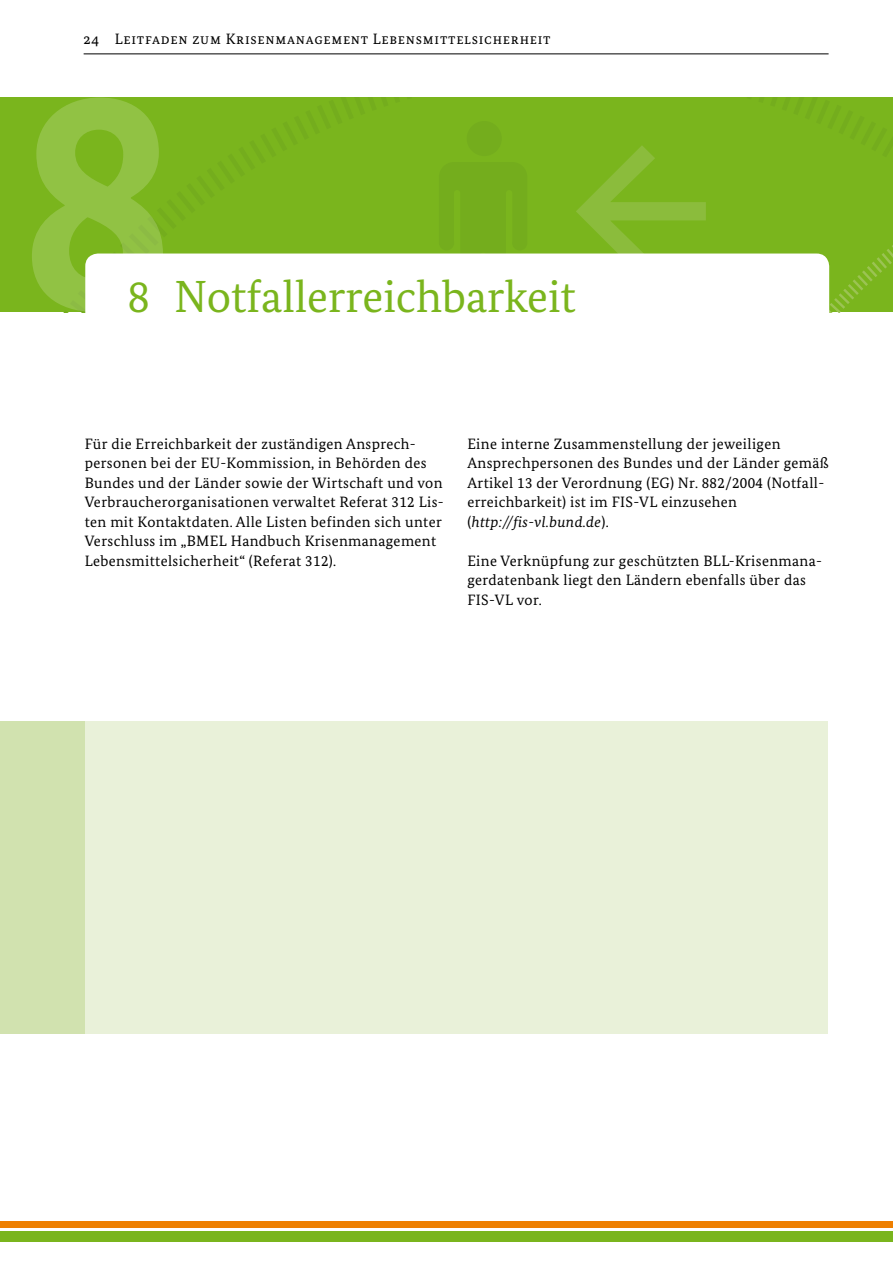
<style>
.page{position:relative;width:893px;height:1263px;background:#fff}
.page>*{position:absolute;margin:0;border:0;box-sizing:border-box;transform-origin:0 0}
.t1{font:45px "Bundes Serif";color:#7ab51d}
.t2{font:15px/19.5px "Bundes Serif";letter-spacing:.025em;color:#000}
.t3{font:15px "Bundes Serif";letter-spacing:.05em;color:#000}
.s1{font-style:italic}
</style>
<div class="page">
<div style="left:16px;top:97px;width:722px;height:215px;background:#7ab51d"></div>
<div style="left:738px;top:97px;width:155px;height:215px;background:#7ab51d"></div>
<svg style="left:576px;top:145px;width:130px;height:108px;background:#7fb726"></svg>
<div style="left:439px;top:121px;width:88px;height:132px;background:#74ad1d"></div>
<svg style="left:32px;top:97px;width:131px;height:215px;background:#88bd35"></svg>
<hr style="left:84px;top:53px;width:745px;height:1px;background:#000">
<div style="left:0;top:1231px;width:893px;height:11px;background:#7ab51d"></div>
<div style="left:0;top:1221px;width:893px;height:6px;background:#ee7f00"></div>
<div style="left:85px;top:253px;width:744px;height:98px;background:#fff;border-radius:13px"></div>
<div style="left:84px;top:722px;width:743px;height:312px;background:#e9f1d9"></div>
<div style="left:0;top:722px;width:85px;height:312px;background:#d1e2af"></div>
<p class="t3" style="left:84px;top:30px;width:469px">24 Leitfaden zum Krisenmanagement Lebensmittelsicherheit</p>
<h1 class="t1" style="left:128px;top:269px;width:450px">8 Notfallerreichbarkeit</h1>
<p class="t2" style="left:85px;top:433px;width:361px">Für die Erreichbarkeit der zuständigen Ansprech&shy;personen bei der EU-Kommission, in Behörden des Bundes und der Länder sowie der Wirtschaft und von Verbraucherorganisationen verwaltet Referat 312 Lis&shy;ten mit Kontaktdaten. Alle Listen befinden sich unter Verschluss im „BMEL Handbuch Krisenmanagement Lebensmittelsicherheit“ (Referat 312).</p>
<p class="t2" style="left:467px;top:433px;width:363px">Eine interne Zusammenstellung der jeweiligen Ansprechpersonen des Bundes und der Länder gemäß Artikel 13 der Verordnung (EG) Nr. 882/2004 (Notfall&shy;erreichbarkeit) ist im FIS-VL einzusehen (<span class="s1">http://fis-vl.bund.de</span>).</p>
<p class="t2" style="left:467px;top:550px;width:356px">Eine Verknüpfung zur geschützten BLL-Krisenmana&shy;gerdatenbank liegt den Ländern ebenfalls über das<br>FIS-VL vor.</p>
</div>
